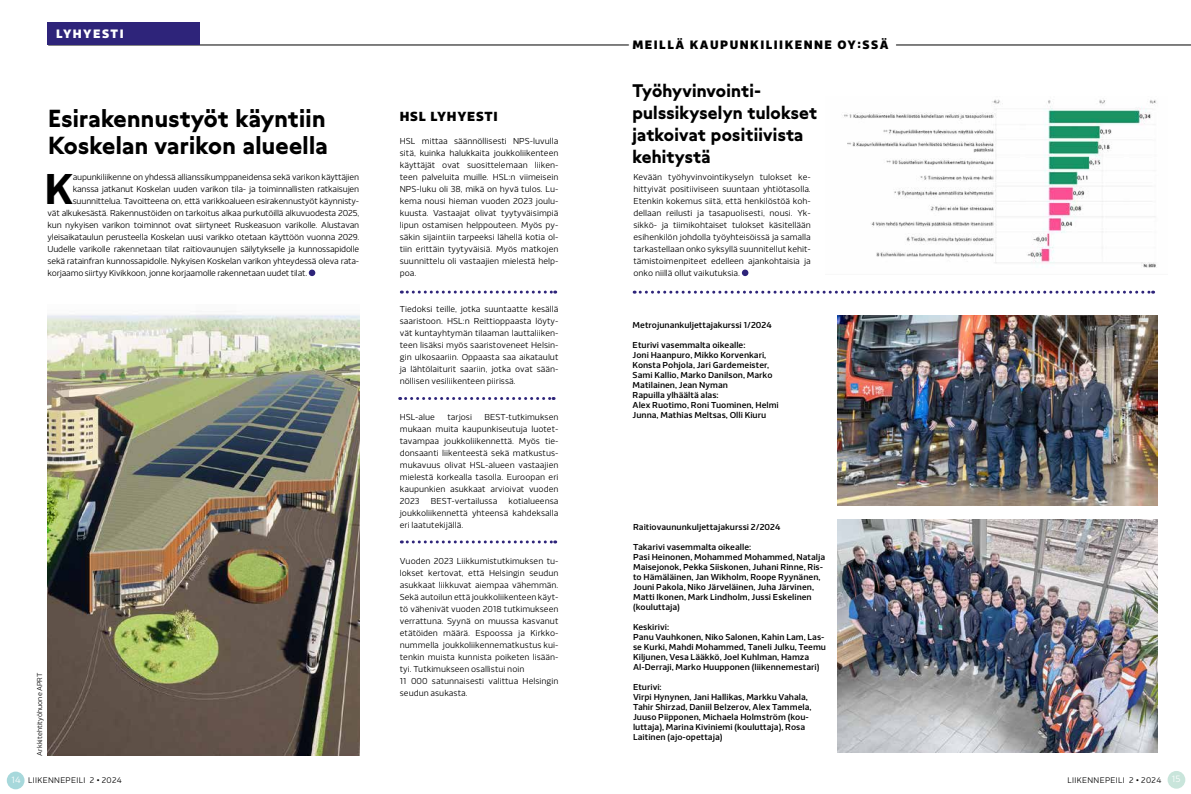
<style>
.page{position:relative;width:1191px;height:794px;background:#fff}
.page>*{position:absolute;margin:0;border:0;box-sizing:border-box;transform-origin:0 0}
.t1{font:700 42.4px "HKL Sans";color:#000}
.t2{font:700 23px/27px "Grato Classic";letter-spacing:.015em;color:#000}
.t3{font:700 17px/22px "Grato Classic";letter-spacing:.015em;color:#000}
.t4{font:900 13px "HKL Sans";letter-spacing:.06em;color:#000}
.t5{font:900 12px "HKL Sans";letter-spacing:.12em;color:#000}
.t6{font:900 12px "HKL Sans";letter-spacing:.12em;color:#fff}
.t7{font:300 8.5px/12px "HKL Sans";letter-spacing:-.02em;color:#000;text-align:justify}
.t8{font:500 8.5px/10px "HKL Sans";color:#000}
.t9{font:300 8.5px/12px "HKL Sans";color:#000}
.t10{font:300 8px "HKL Sans";letter-spacing:.04em;color:#000}
.t11{font:300 7px "HKL Sans";color:#000}
.s1{font-size:9px;color:#fff}
</style>
<div class="page">
<div style="left:1167px;top:771px;width:18px;height:17px;background:#c9e5db;border-radius:50%"></div>
<div style="left:7px;top:771px;width:18px;height:18px;background:#a7d8db;border-radius:50%"></div>
<hr style="left:48px;top:45px;width:1143px;height:1px;background:#000">
<img style="left:844px;top:99px;width:313px;height:169px">
<div style="left:47px;top:23px;width:153px;height:22px;background:#2e247a"></div>
<div style="left:629px;top:27px;width:267px;height:31px;background:#fff"></div>
<svg style="left:401px;top:290px;width:155px;height:3px"></svg>
<svg style="left:400px;top:397px;width:154px;height:3px"></svg>
<div style="left:742px;top:269px;width:6px;height:7px;background:#2e247a;border-radius:50%"></div>
<svg style="left:634px;top:291px;width:519px;height:3px"></svg>
<svg style="left:401px;top:540px;width:155px;height:3px"></svg>
<div style="left:309px;top:269px;width:6px;height:7px;background:#2e247a;border-radius:50%"></div>
<img style="left:47px;top:314px;width:312px;height:441px">
<img style="left:838px;top:316px;width:319px;height:189px">
<img style="left:838px;top:519px;width:319px;height:234px">
<h3 class="t6" style="left:56px;top:26px;width:69px">LYHYESTI</h3>
<h2 class="t2" style="left:48px;top:102px;width:281px">Esirakennustyöt käyntiin<br>Koskelan varikon alueella</h2>
<h1 class="t1" style="left:45px;top:162px;width:30px">K</h1>
<p class="t7" style="left:73px;top:171px;width:288px">aupunkiliikenne on yhdessä allianssikumppaneidensa sekä varikon käyttäjien</p>
<p class="t7" style="left:73px;top:183px;width:288px">kanssa jatkanut Koskelan uuden varikon tila- ja toiminnallisten ratkaisujen</p>
<p class="t7" style="left:73px;top:195px;width:288px">suunnittelua. Tavoitteena on, että varikkoalueen esirakennustyöt käynnisty-</p>
<p class="t7" style="left:47px;top:207px;width:313px">vät alkukesästä. Rakennustöiden on tarkoitus alkaa purkutöillä alkuvuodesta 2025,</p>
<p class="t7" style="left:47px;top:219px;width:313px">kun nykyisen varikon toiminnot ovat siirtyneet Ruskeasuon varikolle. Alustavan</p>
<p class="t7" style="left:47px;top:231px;width:313px">yleisaikataulun perusteella Koskelan uusi varikko otetaan käyttöön vuonna 2029.</p>
<p class="t7" style="left:47px;top:243px;width:313px">Uudelle varikolle rakennetaan tilat raitiovaunujen säilytykselle ja kunnossapidolle</p>
<p class="t7" style="left:47px;top:255px;width:313px">sekä ratainfran kunnossapidolle. Nykyisen Koskelan varikon yhteydessä oleva rata-</p>
<p class="t7" style="left:47px;top:267px;width:261px">korjaamo siirtyy Kivikkoon, jonne korjaamolle rakennetaan uudet tilat.</p>
<p class="t11" style="left:35px;top:755px;width:85px;rotate:-90deg">Arkkitehtityöhuone APRT</p>
<h3 class="t4" style="left:400px;top:108px;width:100px">HSL LYHYESTI</h3>
<p class="t7" style="left:400px;top:135px;width:160px">HSL mittaa säännöllisesti NPS-luvulla sitä, kuinka halukkaita joukkoliikenteen käyttäjät ovat suosittelemaan liiken&shy;teen palveluita muille. HSL:n viimeisein NPS-luku oli 38, mikä on hyvä tulos. Lu&shy;kema nousi hieman vuoden 2023 joulu&shy;kuusta. Vastaajat olivat tyytyväisimpiä lipun ostamisen helppouteen. Myös py&shy;säkin sijaintiin tarpeeksi lähellä kotia ol&shy;tiin erittäin tyytyväisiä. Myös matkojen suunnittelu oli vastaajien mielestä help&shy;poa.</p>
<p class="t7" style="left:400px;top:303px;width:160px">Tiedoksi teille, jotka suuntaatte kesällä saaristoon. HSL:n Reittioppaasta löyty&shy;vät kuntayhtymän tilaaman lauttaliiken&shy;teen lisäksi myös saaristoveneet Helsin&shy;gin ulkosaariin. Oppaasta saa aikataulut ja lähtölaiturit saariin, jotka ovat sään&shy;nöllisen vesiliikenteen piirissä.</p>
<p class="t7" style="left:400px;top:411px;width:37px">HSL-alue</p>
<p class="t9" style="left:447px;top:411px;width:26px">tarjosi</p>
<p class="t7" style="left:400px;top:411px;width:160px;text-indent:85px">BEST-tutkimuksen mukaan muita kaupunkiseutuja luotet&shy;tavampaa joukkoliikennettä. Myös tie&shy;donsaanti liikenteestä sekä matkustus&shy;mukavuus olivat HSL-alueen vastaajien mielestä korkealla tasolla. Euroopan eri kaupunkien asukkaat arvioivat vuoden 2023</p>
<p class="t7" style="left:400px;top:495px;width:160px;text-indent:109px">kotialueensa joukkoliikennettä yhteensä kahdeksalla eri laatutekijällä.</p>
<p class="t9" style="left:400px;top:555px;width:160px">Vuoden 2023 Liikkumistutkimuksen tu&shy;lokset kertovat, että Helsingin seudun asukkaat liikkuvat aiempaa vähemmän.<br>Sekä autoilun että joukkoliikenteen käyt&shy;tö vähenivät vuoden 2018 tutkimukseen verrattuna. Syynä on muussa kasvanut etätöiden määrä. Espoossa ja Kirkko&shy;nummella joukkoliikennematkustus kui&shy;tenkin muista kunnista poiketen lisään&shy;tyi. Tutkimukseen osallistui noin<br>11 000 satunnaisesti valittua Helsingin seudun asukasta.</p>
<p class="t9" style="left:431px;top:495px;width:68px">BEST-vertailussa</p>
<h3 class="t5" style="left:632px;top:37px;width:258px">MEILLÄ KAUPUNKILIIKENNE OY:SSÄ</h3>
<h3 class="t3" style="left:632px;top:78px;width:186px">Työhyvinvointi&shy;pulssikyselyn tulokset jatkoivat positiivista kehitystä</h3>
<p class="t7" style="left:633px;top:171px;width:179px">Kevään työhyvinvointikyselyn tulokset ke&shy;hittyivät positiiviseen suuntaan yhtiötasolla.<br>Etenkin kokemus siitä, että henkilöstöä koh&shy;dellaan reilusti ja tasapuolisesti, nousi. Yk&shy;sikkö- ja tiimikohtaiset tulokset käsitellään esihenkilön johdolla työyhteisöissä ja samalla tarkastellaan onko syksyllä suunnitellut kehit&shy;tämistoimenpiteet edelleen ajankohtaisia ja onko niillä ollut vaikutuksia.</p>
<p class="t8" style="left:632px;top:320px;width:141px">Metrojunankuljettajakurssi 1/2024</p>
<p class="t8" style="left:632px;top:340px;width:148px">Eturivi vasemmalta oikealle:<br>Joni Haanpuro, Mikko Korvenkari,<br>Konsta Pohjola, Jari Gardemeister,<br>Sami Kallio, Marko Danilson, Marko<br>Matilainen, Jean Nyman<br>Rapuilla ylhäältä alas:<br>Alex Ruotimo, Roni Tuominen, Helmi<br>Junna, Mathias Meltsas, Olli Kiuru</p>
<p class="t8" style="left:633px;top:522px;width:149px">Raitiovaununkuljettajakurssi 2/2024</p>
<p class="t8" style="left:633px;top:542px;width:194px">Takarivi vasemmalta oikealle:<br>Pasi Heinonen, Mohammed Mohammed, Natalja Maisejonok, Pekka Siiskonen, Juhani Rinne, Ris&shy;to Hämäläinen, Jan Wikholm, Roope Ryynänen, Jouni Pakola, Niko Järveläinen, Juha Järvinen, Matti Ikonen, Mark Lindholm, Jussi Eskelinen (kouluttaja)</p>
<p class="t8" style="left:633px;top:622px;width:194px">Keskirivi:<br>Panu Vauhkonen, Niko Salonen, Kahin Lam, Las&shy;se Kurki, Mahdi Mohammed, Taneli Julku, Teemu Kiljunen, Vesa Lääkkö, Joel Kuhlman, Hamza Al-Derraji, Marko Huupponen (liikennemestari)</p>
<p class="t8" style="left:633px;top:682px;width:180px">Eturivi:<br>Virpi Hynynen, Jani Hallikas, Markku Vahala, Tahir Shirzad, Daniil Belzerov, Alex Tammela, Juuso Piipponen, Michaela Holmström (kou&shy;luttaja), Marina Kiviniemi (kouluttaja), Rosa Laitinen (ajo-opettaja)</p>
<p class="t10" style="left:11px;top:775px;width:112px"><span class="s1">14</span> LIIKENNEPEILI 2 • 2024</p>
<p class="t10" style="left:1067px;top:776px;width:115px">LIIKENNEPEILI 2 • 2024 <span class="s1">15</span></p>
</div>
